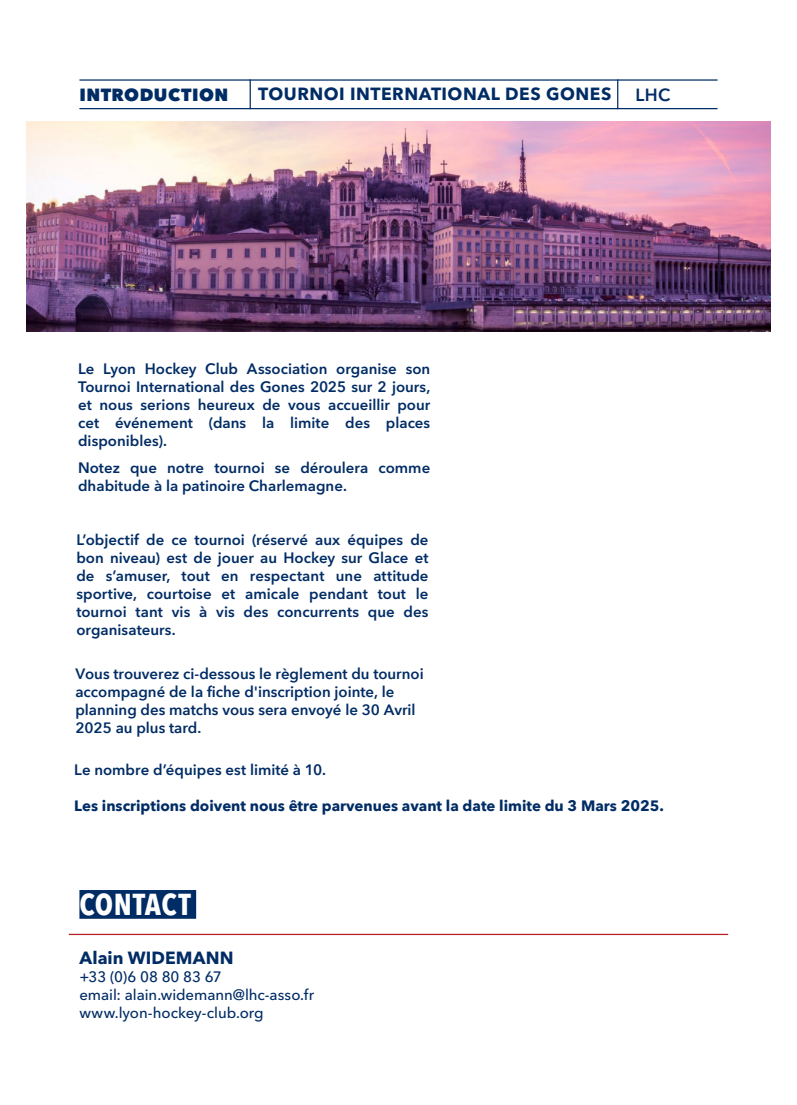
<style>
.page{position:relative;width:797px;height:1105px;background:#fff}
.page>*{position:absolute;margin:0;border:0;box-sizing:border-box;transform-origin:0 0}
.t1{font:700 condensed 30px "Avenir Next";letter-spacing:.015em;color:#fff}
.t2{font:700 17.5px "Avenir Next LT Pro";letter-spacing:.025em;color:#002c65}
.t3{font:700 17.5px "Avenir Next LT Pro";letter-spacing:.005em;color:#002c65}
.t4{font:800 17.5px "Avenir Next LT Pro";letter-spacing:.025em;color:#002c65}
.t5{font:600 17.5px "Avenir Next LT Pro";color:#002c65}
.t6{font:600 15px/18px "Avenir Next LT Pro";color:#002c65;text-align:justify}
.t7{font:600 15px/18px "Avenir Next";color:#002c65}
.t8{font:500 15px/18px "Avenir Next LT Pro";letter-spacing:-.005em;color:#002c65}
.t9{font:700 15px "Avenir Next";color:#002c65}
</style>
<div class="page">
<hr style="left:249px;top:79px;width:2px;height:30px;background:#002c65">
<hr style="left:617px;top:79px;width:1px;height:30px;background:#002c65">
<hr style="left:79px;top:108px;width:638px;height:1px;background:#002c65">
<hr style="left:79px;top:79px;width:638px;height:2px;background:#002c65">
<img style="left:26px;top:122px;width:744px;height:209px">
<hr style="left:69px;top:934px;width:659px;height:1px;background:#b71f24">
<div style="left:79px;top:890px;width:117px;height:29px;background:#002c65"></div>
<p class="t4" style="left:79px;top:84px;width:150px">INTRODUCTION</p>
<p class="t2" style="left:258px;top:79px;width:355px">TOURNOI INTERNATIONAL DES GONES</p>
<p class="t5" style="left:635px;top:80px;width:36px">LHC</p>
<p class="t6" style="left:78px;top:360px;width:354px">Le Lyon Hockey Club Association organise son Tournoi International des Gones 2025 sur 2 jours, et nous serions heureux de vous accueillir pour cet événement (dans la limite des places disponibles).</p>
<p class="t6" style="left:78px;top:459px;width:354px">Notez que notre tournoi se déroulera comme dhabitude à la patinoire Charlemagne.</p>
<p class="t6" style="left:76px;top:531px;width:353px">L’objectif de ce tournoi (réservé aux équipes de bon niveau) est de jouer au Hockey sur Glace et de s’amuser, tout en respectant une attitude sportive, courtoise et amicale pendant tout le tournoi tant vis à vis des concurrents que des organisateurs.</p>
<p class="t7" style="left:75px;top:665px;width:350px">Vous trouverez ci-dessous le règlement du tournoi accompagné de la fiche d'inscription jointe, le planning des matchs vous sera envoyé le 30 Avril 2025 au plus tard.</p>
<p class="t6" style="left:74px;top:760px;width:253px">Le nombre d’équipes est limité à 10.</p>
<p class="t9" style="left:74px;top:796px;width:591px">Les inscriptions doivent nous être parvenues avant la date limite du 3 Mars 2025.</p>
<h1 class="t1" style="left:79px;top:886px;width:113px">CONTACT</h1>
<p class="t3" style="left:79px;top:943px;width:156px">Alain WIDEMANN</p>
<p class="t8" style="left:79px;top:967px;width:236px">+33 (0)6 08 80 83 67<br>email: alain.widemann@lhc-asso.fr www.lyon-hockey-club.org</p>
</div>
